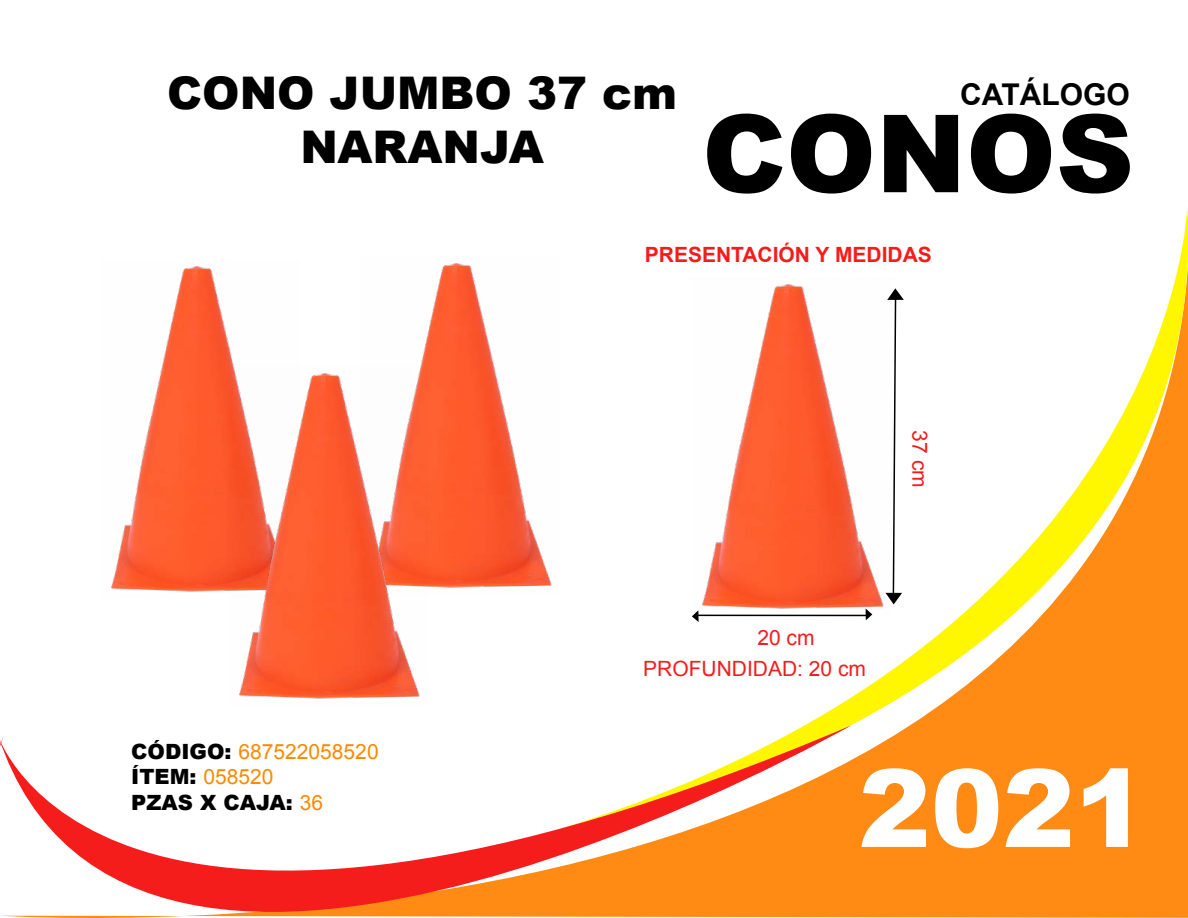
<style>
.page{position:relative;width:1188px;height:918px;background:#fff}
.page>*{position:absolute;margin:0;border:0;box-sizing:border-box;transform-origin:0 0}
.t1{font:900 108px "Arial";color:#000}
.t2{font:900 108px "Arial";color:#fff}
.t3{font:900 45px "Arial";color:#000}
.t4{font:700 30px "Arial";color:#000}
.t5{font:900 21px/25.2px "Arial";color:#000}
.t6{font:21px "Arial";color:#f51c1c}
.t7{font:700 21px "Arial";color:#f51c1c}
.s1{font-weight:400;color:#fc8a00}
</style>
<div class="page">
<div style="left:852px;top:835px;width:336px;height:83px;background:#ff8a14"></div>
<svg style="left:699px;top:207px;width:489px;height:628px"></svg>
<svg style="left:4px;top:725px;width:848px;height:193px"></svg>
<svg style="left:0;top:737px;width:4px;height:179px"></svg>
<img style="left:699px;top:277px;width:193px;height:339px">
<img style="left:111px;top:266px;width:123px;height:326px">
<img style="left:420px;top:263px;width:132px;height:325px">
<img style="left:228px;top:366px;width:200px;height:333px">
<svg style="left:886px;top:288px;width:18px;height:316px"></svg>
<svg style="left:692px;top:610px;width:7px;height:12px"></svg>
<svg style="left:866px;top:609px;width:6px;height:11px"></svg>
<hr style="left:697px;top:615px;width:171px;height:1px;background:#000">
<h2 class="t3" style="left:167px;top:60px;width:511px">CONO JUMBO 37 cm</h2>
<h3 class="t4" style="left:960px;top:75px;width:171px">CATÁLOGO</h3>
<h2 class="t3" style="left:301px;top:114px;width:245px">NARANJA</h2>
<h1 class="t1" style="left:702px;top:75px;width:433px">CONOS</h1>
<p class="t7" style="left:645px;top:241px;width:289px">PRESENTACIÓN Y MEDIDAS</p>
<p class="t5" style="left:131px;top:738px;width:249px">CÓDIGO: <span class="s1">687522058520<br></span>ÍTEM: <span class="s1">058520<br></span>PZAS X CAJA: <span class="s1">36</span></p>
<p class="t6" style="left:934px;top:430px;width:59px;rotate:90deg">37 cm</p>
<p class="t6" style="left:757px;top:623px;width:59px">20 cm</p>
<p class="t6" style="left:643px;top:655px;width:224px">PROFUNDIDAD: 20 cm</p>
<h1 class="t2" style="left:859px;top:730px;width:290px">2021</h1>
</div>
